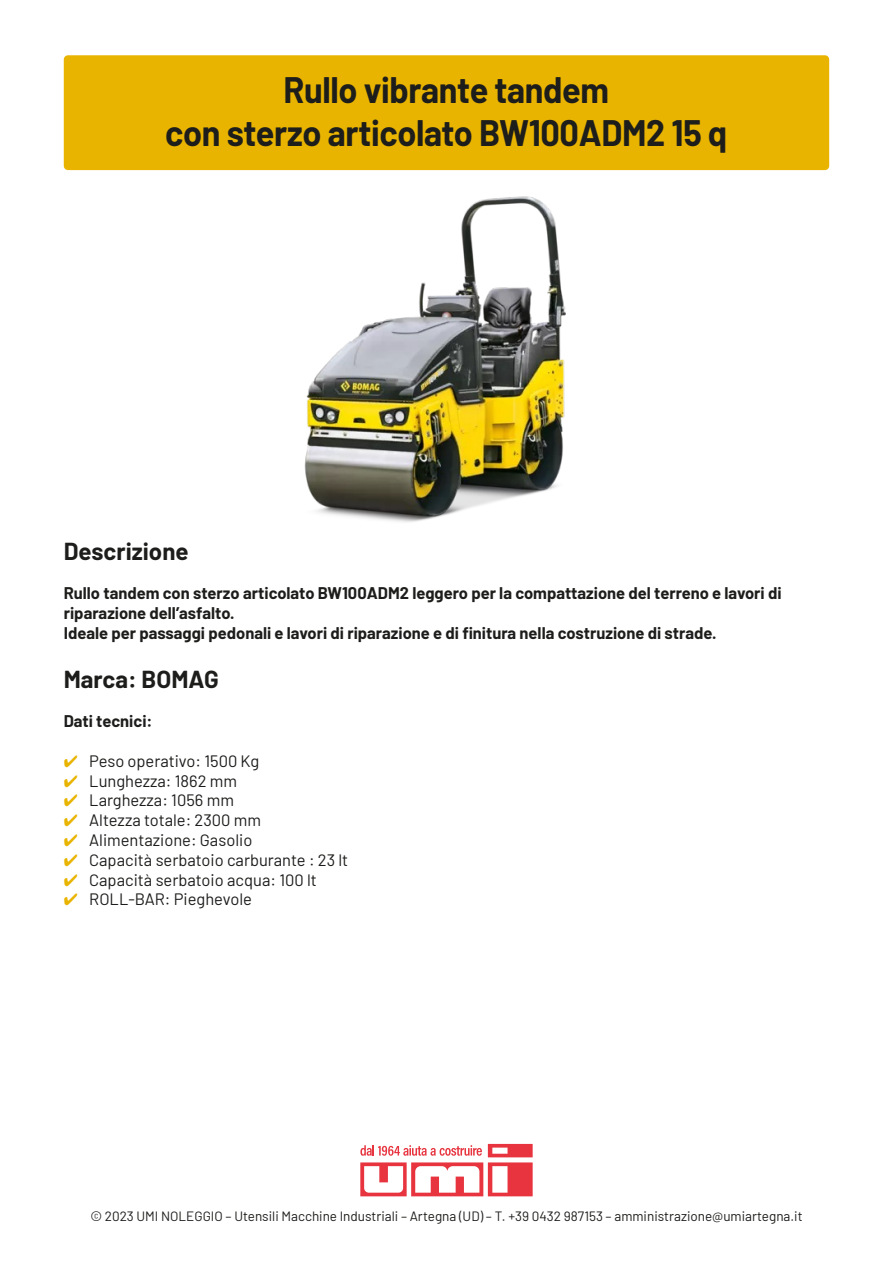
<style>
.page{position:relative;width:893px;height:1263px;background:#fff}
.page>*{position:absolute;margin:0;border:0;box-sizing:border-box;transform-origin:0 0}
.t1{font:700 36px/43.2px "Barlow";letter-spacing:-.01em;color:#1d1d1b;text-align:center;scale:.95 1}
.t2{font:700 24px "Barlow";color:#1d1d1b}
.t3{font:700 16.5px/19.8px "Barlow";color:#1d1d1b}
.t4{font:16.5px "Barlow";color:#1d1d1b}
.t5{font:13.5px "Barlow";color:#1d1d1b}
.s1{color:#e9b400}
</style>
<div class="page">
<img style="left:304px;top:196px;width:262px;height:326px">
<svg style="left:360px;top:1144px;width:173px;height:52px"></svg>
<div style="left:64px;top:55px;width:765px;height:115px;background:#e9b400;border-radius:4px"></div>
<h1 class="t1" style="left:165px;top:66px;width:593px">Rullo vibrante tandem<br>con sterzo articolato BW100ADM2 15 q</h1>
<h2 class="t2" style="left:64px;top:533px;width:126px">Descrizione</h2>
<p class="t3" style="left:64px;top:582px;width:719px">Rullo tandem con sterzo articolato BW100ADM2 leggero per la compattazione del terreno e lavori di riparazione dell’asfalto.<br>Ideale per passaggi pedonali e lavori di riparazione e di finitura nella costruzione di strade.</p>
<h2 class="t2" style="left:64px;top:661px;width:157px">Marca: BOMAG</h2>
<p class="t3" style="left:64px;top:710px;width:90px">Dati tecnici:</p>
<p class="t4" style="left:64px;top:749px;width:197px"><span class="s1">✔</span> Peso operativo: 1500 Kg</p>
<p class="t4" style="left:64px;top:769px;width:175px"><span class="s1">✔</span> Lunghezza: 1862 mm</p>
<p class="t4" style="left:64px;top:788px;width:172px"><span class="s1">✔</span> Larghezza: 1056 mm</p>
<p class="t4" style="left:64px;top:808px;width:199px"><span class="s1">✔</span> Altezza totale: 2300 mm</p>
<p class="t4" style="left:64px;top:828px;width:190px"><span class="s1">✔</span> Alimentazione: Gasolio</p>
<p class="t4" style="left:64px;top:848px;width:286px"><span class="s1">✔</span> Capacità serbatoio carburante : 23 lt</p>
<p class="t4" style="left:64px;top:868px;width:255px"><span class="s1">✔</span> Capacità serbatoio acqua: 100 lt</p>
<p class="t4" style="left:64px;top:887px;width:190px"><span class="s1">✔</span> ROLL-BAR: Pieghevole</p>
<p class="t5" style="left:90px;top:1206px;width:714px">© 2023 UMI NOLEGGIO – Utensili Macchine Industriali – Artegna (UD) – T. +39 0432 987153 – amministrazione@umiartegna.it</p>
</div>
